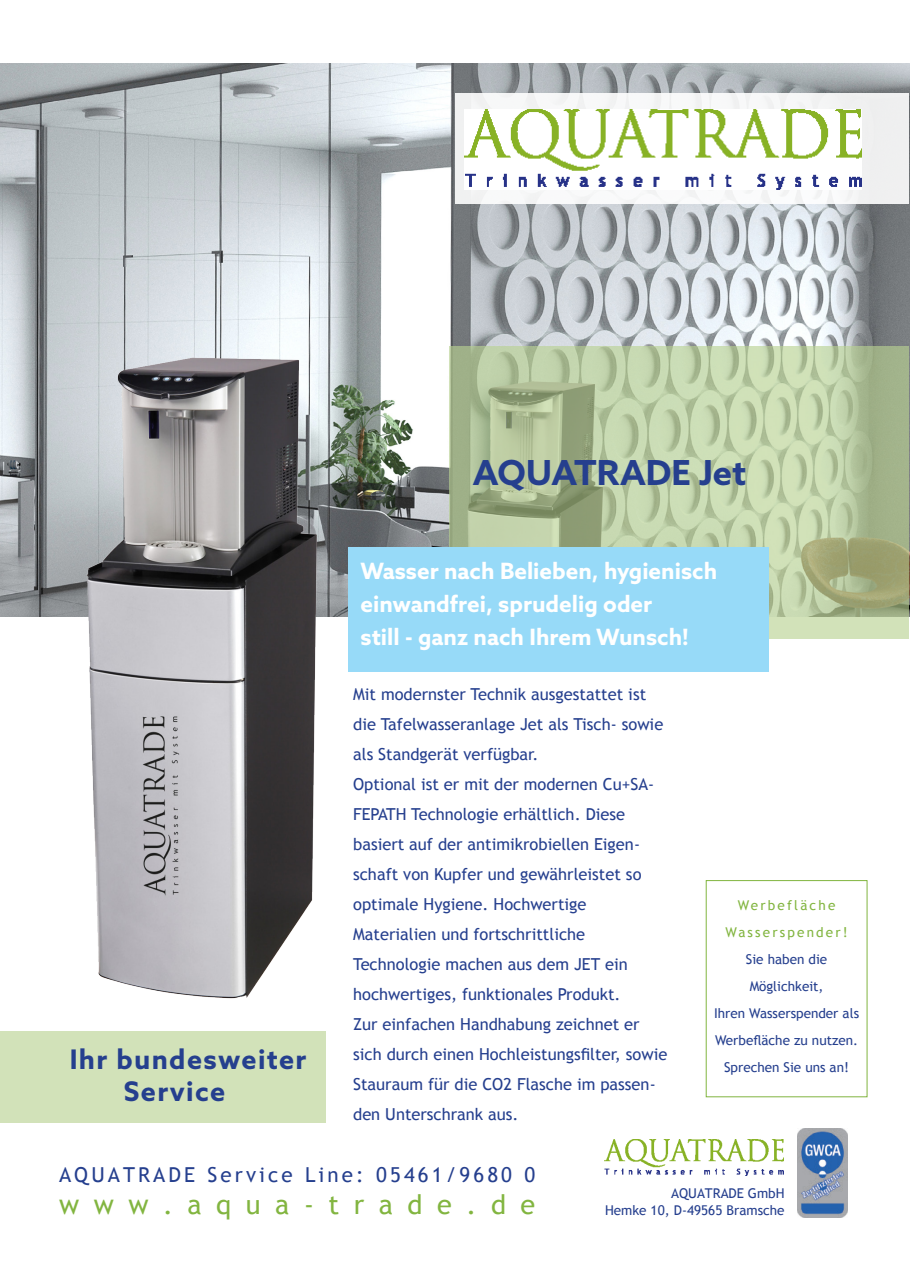
<style>
.page{position:relative;width:910px;height:1280px;background:#fff}
.page>*{position:absolute;margin:0;border:0;box-sizing:border-box;transform-origin:0 0}
.t1{font:700 34.5px "Azo Sans";color:#253f8e}
.t2{font:700 27px/32.4px "Azo Sans";letter-spacing:.05em;color:#253f8e}
.t3{font:27px "Trebuchet MS";letter-spacing:.54em;color:#82b540}
.t4{font:700 22.5px/33px "Azo Sans";color:#fff}
.t5{font:20.55px "Trebuchet MS";letter-spacing:.15em;color:#253f8e}
.t6{font:16.5px/30px "Trebuchet MS";color:#253f8e}
.t7{font:13.5px/27px "Trebuchet MS";color:#253f8e;text-align:right}
.t8{font:13.5px/27px "Trebuchet MS";letter-spacing:.16em;color:#82b540;text-align:center}
</style>
<div class="page">
<img style="left:0;top:64px;width:910px;height:553px">
<svg style="left:449px;top:347px;width:460px;height:292px;background:#b6c69d"></svg>
<div style="left:349px;top:547px;width:420px;height:125px;background:#97daf8"></div>
<img style="left:604px;top:1139px;width:179px;height:36px">
<img style="left:797px;top:1129px;width:51px;height:88px">
<div style="left:455px;top:94px;width:454px;height:110px;background:#f2f3f3"></div>
<img style="left:464px;top:110px;width:398px;height:80px">
<img style="left:68px;top:323px;width:271px;height:676px">
<div style="left:0;top:1031px;width:325px;height:92px;background:#d2e2b9"></div>
<div style="left:706px;top:880px;width:161px;height:217px;border:1px solid #82b540"></div>
<p class="t1" style="left:473px;top:450px;width:275px">AQUATRADE Jet</p>
<p class="t2" style="left:124px;top:1043px;width:184px;text-indent:-54px">Ihr bundesweiter<br>Service</p>
<p class="t4" style="left:361px;top:554px;width:358px">Wasser nach Belieben, hygienisch einwandfrei, sprudelig oder<br>still - ganz nach Ihrem Wunsch!</p>
<p class="t6" style="left:353px;top:679px;width:312px">Mit modernster Technik ausgestattet ist die Tafelwasseranlage Jet als Tisch- sowie als Standgerät verfügbar.<br>Optional ist er mit der modernen Cu+SA-FEPATH Technologie erhältlich. Diese basiert auf der antimikrobiellen Eigen&shy;schaft von Kupfer und gewährleistet so optimale Hygiene. Hochwertige Materialien und fortschrittliche</p>
<p class="t6" style="left:353px;top:949px;width:316px">Technologie machen aus dem JET ein hochwertiges, funktionales Produkt.<br>Zur einfachen Handhabung zeichnet er sich durch einen Hochleistungsfilter, sowie Stauraum für die CO2 Flasche im passen&shy;den Unterschrank aus.</p>
<p class="t8" style="left:725px;top:891px;width:124px">Werbefläche<br>Wasserspender!</p>
<p class="t7" style="left:714px;top:945px;width:147px;text-align:center">Sie haben die<br>Möglichkeit,<br>Ihren Wasserspender als<br>Werbefläche zu nutzen.<br>Sprechen Sie uns an!</p>
<p class="t5" style="left:59px;top:1162px;width:478px">AQUATRADE Service Line: 05461/9680 0</p>
<p class="t3" style="left:59px;top:1188px;width:478px">www.aqua-trade.de</p>
<p class="t7" style="left:605px;top:1185px;width:181px;line-height:16.2px">AQUATRADE GmbH<br>Hemke 10, D-49565 Bramsche</p>
</div>
